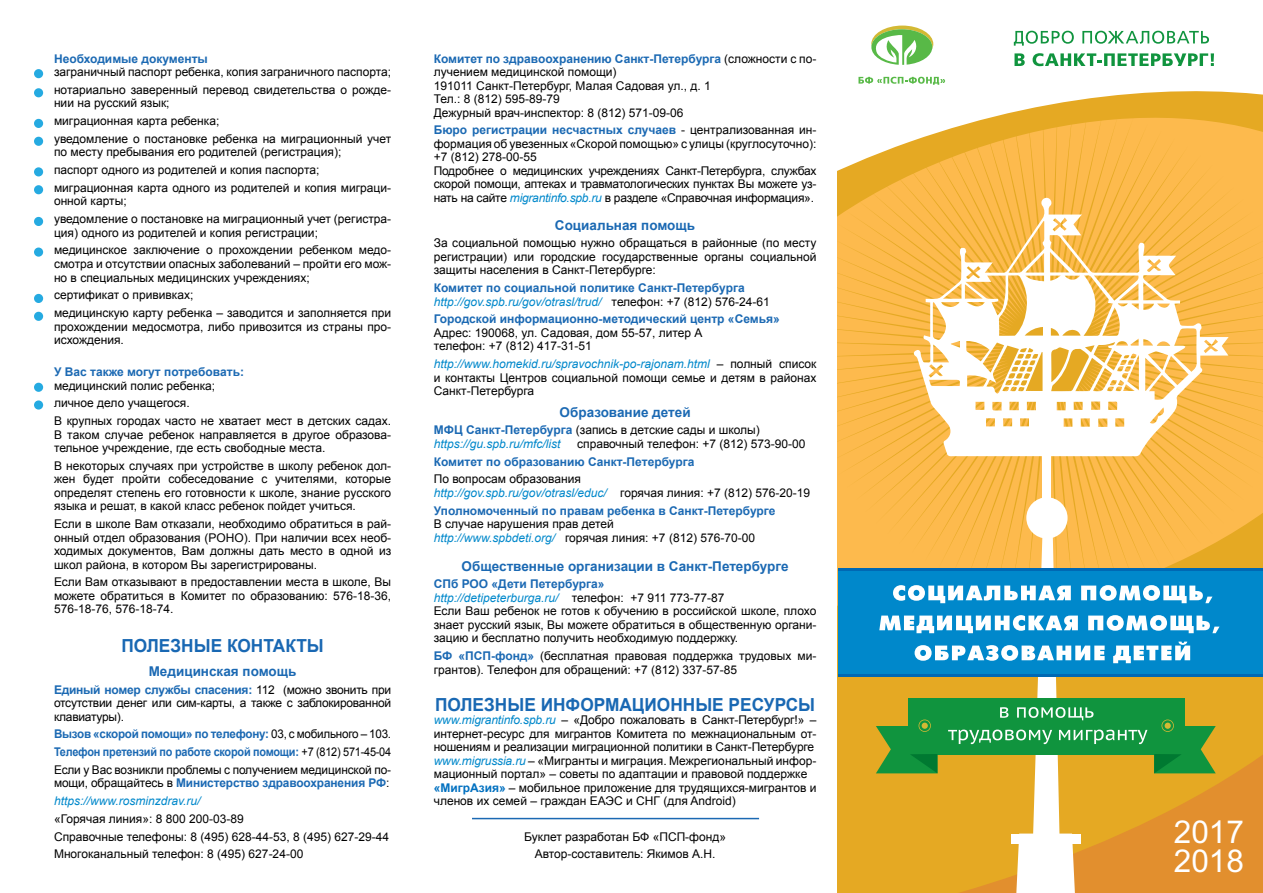
<style>
.page{position:relative;width:1263px;height:893px;background:#fff}
.page>*{position:absolute;margin:0;border:0;box-sizing:border-box;transform-origin:0 0}
.t1{font:31.5px/28.5px "Arial";color:#fff}
.t2{font:700 18px "Arial";color:#1968b3;scale:.96 1}
.t3{font:700 13.5px "Arial";color:#1b69b3}
.t4{font:12px/13.5px "Arial";color:#000}
.t5{font:700 12px/17.7px "Arial";color:#1b69b3}
.t6{font:12px/13.5px "Arial";letter-spacing:-.02em;color:#000}
.s1{font-weight:700;color:#1b69b3}
.s2{font-weight:400;color:#000}
.s3{font-weight:400;font-style:italic;color:#0088cb}
.s4{font-style:italic;color:#0088cb}
.s5{font-weight:700;color:#0070c0}
</style>
<div class="page">
<svg style="left:837px;top:25px;width:426px;height:868px;fill:#fdba4d"></svg>
<svg style="left:871px;top:26px;width:62px;height:39px"></svg>
<svg style="left:858px;top:77px;width:87px;height:8px"></svg>
<svg style="left:913px;top:197px;width:316px;height:259px"></svg>
<div style="left:1026px;top:497px;width:41px;height:41px;background:#fff;border-radius:50%"></div>
<div style="left:1043px;top:443px;width:8px;height:63px;background:#fff"></div>
<div style="left:838px;top:569px;width:425px;height:107px;background:#0088cb"></div>
<hr style="left:838px;top:674px;width:425px;height:3px;background:#0068b3">
<hr style="left:838px;top:569px;width:425px;height:2px;background:#0068b3">
<svg style="left:1014px;top:31px;width:60px;height:15px"></svg>
<svg style="left:1082px;top:31px;width:127px;height:13px"></svg>
<svg style="left:1014px;top:53px;width:11px;height:13px"></svg>
<svg style="left:1032px;top:53px;width:182px;height:13px"></svg>
<svg style="left:876px;top:511px;width:343px;height:382px"></svg>
<hr style="left:472px;top:818px;width:287px;height:1px;background:#1b69b3">
<div style="left:34px;top:69px;width:9px;height:9px;background:#25aae1;border-radius:50%"></div>
<div style="left:34px;top:88px;width:9px;height:9px;background:#25aae1;border-radius:50%"></div>
<div style="left:34px;top:119px;width:9px;height:9px;background:#25aae1;border-radius:50%"></div>
<div style="left:34px;top:137px;width:9px;height:9px;background:#25aae1;border-radius:50%"></div>
<div style="left:34px;top:167px;width:9px;height:9px;background:#25aae1;border-radius:50%"></div>
<div style="left:34px;top:185px;width:9px;height:9px;background:#25aae1;border-radius:50%"></div>
<div style="left:34px;top:217px;width:9px;height:9px;background:#25aae1;border-radius:50%"></div>
<div style="left:34px;top:248px;width:9px;height:9px;background:#25aae1;border-radius:50%"></div>
<div style="left:34px;top:294px;width:9px;height:9px;background:#25aae1;border-radius:50%"></div>
<div style="left:34px;top:312px;width:9px;height:9px;background:#25aae1;border-radius:50%"></div>
<div style="left:34px;top:383px;width:9px;height:9px;background:#25aae1;border-radius:50%"></div>
<div style="left:34px;top:400px;width:9px;height:10px;background:#25aae1;border-radius:50%"></div>
<p class="t5" style="left:54px;top:50px;width:155px">Необходимые документы</p>
<p class="t4" style="left:54px;top:63px;width:339px;line-height:17.7px">заграничный паспорт ребенка, копия заграничного паспорта; нотариально заверенный перевод свидетельства о рожде-</p>
<p class="t4" style="left:54px;top:95px;width:339px;line-height:17.7px">нии на русский язык;<br>миграционная карта ребенка;<br>уведомление о постановке ребенка на миграционный учет</p>
<p class="t4" style="left:54px;top:144px;width:339px;line-height:17.7px">по месту пребывания его родителей (регистрация);<br>паспорт одного из родителей и копия паспорта; миграционная карта одного из родителей и копия миграци-</p>
<p class="t4" style="left:54px;top:193px;width:339px;line-height:17.7px">онной карты;<br>уведомление о постановке на миграционный учет (регистра-</p>
<p class="t4" style="left:54px;top:224px;width:339px;line-height:17.7px">ция) одного из родителей и копия регистрации; медицинское заключение о прохождении ребенком медо-</p>
<p class="t4" style="left:54px;top:257px;width:339px">смотра и отсутствии опасных заболеваний – пройти его мож&shy;но в специальных медицинских учреждениях;</p>
<p class="t4" style="left:54px;top:286px;width:339px;line-height:17.7px">сертификат о прививках;<br>медицинскую карту ребенка – заводится и заполняется при</p>
<p class="t4" style="left:54px;top:320px;width:339px">прохождении медосмотра, либо привозится из страны про&shy;исхождения.</p>
<p class="t5" style="left:54px;top:363px;width:192px">У Вас также могут потребовать:</p>
<p class="t4" style="left:54px;top:377px;width:339px;line-height:17.7px">медицинский полис ребенка;<br>личное дело учащегося.<br>В крупных городах часто не хватает мест в детских садах.</p>
<p class="t4" style="left:54px;top:428px;width:339px">В таком случае ребенок направляется в другое образова&shy;тельное учреждение, где есть свободные места.</p>
<p class="t4" style="left:54px;top:459px;width:339px;text-align:justify">В некоторых случаях при устройстве в школу ребенок дол&shy;жен будет пройти собеседование с учителями, которые определят степень его готовности к школе, знание русского языка и решат, в какой класс ребенок пойдет учиться.</p>
<p class="t4" style="left:54px;top:517px;width:339px;text-align:justify">Если в школе Вам отказали, необходимо обратиться в рай&shy;онный отдел образования (РОНО). При наличии всех необ&shy;ходимых документов, Вам должны дать место в одной из школ района, в котором Вы зарегистрированы.</p>
<p class="t4" style="left:54px;top:575px;width:339px;text-align:justify">Если Вам отказывают в предоставлении места в школе, Вы можете обратиться в Комитет по образованию: 576-18-36, 576-18-76, 576-18-74.</p>
<h2 class="t2" style="left:121px;top:633px;width:212px">ПОЛЕЗНЫЕ КОНТАКТЫ</h2>
<p class="t3" style="left:149px;top:662px;width:149px">Медицинская помощь</p>
<p class="t4" style="left:54px;top:683px;width:339px;text-align:justify"><span class="s1">Единый номер службы спасения:</span> 112 (можно звонить при отсутствии денег или сим-карты, а также с заблокированной клавиатуры).</p>
<p class="t4" style="left:54px;top:725px;width:339px;line-height:17.7px;text-align:justify"><span class="s1">Вызов «скорой помощи» по телефону:</span> 03, с мобильного – 103.<br><span class="s1">Телефон претензий по работе скорой помощи:</span> +7 (812) 571-45-04<br>Если у Вас возникли проблемы с получением медицинской по-</p>
<p class="t5" style="left:54px;top:775px;width:337px"><span class="s2">мощи, обращайтесь в</span> Министерство здравоохранения РФ<span class="s2">: </span><span class="s3">https://www.rosminzdrav.ru/</span></p>
<p class="t4" style="left:54px;top:810px;width:337px;line-height:17.7px">«Горячая линия»: 8 800 200-03-89<br>Справочные телефоны: 8 (495) 628-44-53, 8 (495) 627-29-44<br>Многоканальный телефон: 8 (495) 627-24-00</p>
<p class="t4" style="left:434px;top:52px;width:384px"><span class="s1">Комитет по здравоохранению Санкт-Петербурга</span> (сложности с по&shy;лучением медицинской помощи)<br>191011 Санкт-Петербург, Малая Садовая ул., д. 1<br>Тел.: 8 (812) 595-89-79<br>Дежурный врач-инспектор: 8 (812) 571-09-06</p>
<p class="t6" style="left:434px;top:124px;width:384px"><span class="s1">Бюро регистрации несчастных случаев</span> - централизованная ин&shy;формация об увезенных «Скорой помощью» с улицы (круглосуточно): +7 (812) 278-00-55<br>Подробнее о медицинских учреждениях Санкт-Петербурга, службах скорой помощи, аптеках и травматологических пунктах Вы можете уз&shy;нать на сайте <span class="s4">migrantinfo.spb.ru</span> в разделе «Справочная информация».</p>
<p class="t3" style="left:555px;top:216px;width:142px">Социальная помощь</p>
<p class="t4" style="left:434px;top:236px;width:384px;text-align:justify">За социальной помощью нужно обращаться в районные (по месту регистрации) или городские государственные органы социальной защиты населения в Санкт-Петербурге:</p>
<p class="t5" style="left:434px;top:281px;width:338px;line-height:13.5px">Комитет по социальной политике Санкт-Петербурга <span class="s3">http://gov.spb.ru/gov/otrasl/trud/</span> <span class="s2">телефон: +7 (812) 576-24-61</span></p>
<p class="t5" style="left:434px;top:311px;width:347px">Городской информационно-методический центр «Семья»</p>
<p class="t4" style="left:434px;top:326px;width:270px">Адрес: 190068, ул. Садовая, дом 55-57, литер А телефон: +7 (812) 417-31-51</p>
<p class="t4" style="left:434px;top:357px;width:384px;text-align:justify"><span class="s4">http://www.homekid.ru/spravochnik-po-rajonam.html</span> – полный список и контакты Центров социальной помощи семье и детям в районах Санкт-Петербурга</p>
<p class="t3" style="left:560px;top:403px;width:133px">Образование детей</p>
<p class="t4" style="left:434px;top:423px;width:328px"><span class="s1">МФЦ Санкт-Петербурга</span> (запись в детские сады и школы) <span class="s4">https://gu.spb.ru/mfc/list</span></p>
<p class="t4" style="left:577px;top:437px;width:230px">справочный телефон: +7 (812) 573-90-00</p>
<p class="t5" style="left:434px;top:453px;width:262px">Комитет по образованию Санкт-Петербурга</p>
<p class="t4" style="left:434px;top:472px;width:378px">По вопросам образования<br><span class="s4">http://gov.spb.ru/gov/otrasl/educ/</span> горячая линия: +7 (812) 576-20-19</p>
<p class="t5" style="left:434px;top:502px;width:343px">Уполномоченный по правам ребенка в Санкт-Петербурге</p>
<p class="t4" style="left:434px;top:517px;width:323px">В случае нарушения прав детей<br><span class="s4">http://www.spbdeti.org/</span> горячая линия: +7 (812) 576-70-00</p>
<p class="t3" style="left:462px;top:557px;width:328px">Общественные организации в Санкт-Петербурге</p>
<p class="t4" style="left:434px;top:577px;width:384px"><span class="s1">СПб РОО «Дети Петербурга»<br></span><span class="s4">http://detipeterburga.ru/</span> телефон: +7 911 773-77-87<br>Если Ваш ребенок не готов к обучению в российской школе, плохо знает русский язык, Вы можете обратиться в общественную органи&shy;зацию и бесплатно получить необходимую поддержку.</p>
<p class="t4" style="left:434px;top:649px;width:384px"><span class="s1">БФ «ПСП-фонд»</span> (бесплатная правовая поддержка трудовых ми&shy;грантов). Телефон для обращений: +7 (812) 337-57-85</p>
<h2 class="t2" style="left:435px;top:692px;width:397px">ПОЛЕЗНЫЕ ИНФОРМАЦИОННЫЕ РЕСУРСЫ</h2>
<p class="t4" style="left:434px;top:713px;width:384px"><span class="s4">www.migrantinfo.spb.ru</span> – «Добро пожаловать в Санкт-Петербург!» – интернет-ресурс для мигрантов Комитета по межнациональным от&shy;ношениям и реализации миграционной политики в Санкт-Петербурге <span class="s4">www.migrussia.ru</span> – «Мигранты и миграция. Межрегиональный инфор&shy;мационный портал» – советы по адаптации и правовой поддержке <span class="s5">«МигрАзия»</span> – мобильное приложение для трудящихся-мигрантов и членов их семей – граждан ЕАЭС и СНГ (для Android)</p>
<p class="t4" style="left:524px;top:828px;width:204px;line-height:17.7px;text-align:center">Буклет разработан БФ «ПСП-фонд»<br>Автор-составитель: Якимов А.Н.</p>
<h1 class="t1" style="left:1174px;top:818px;width:72px">2017<br>2018</h1>
</div>
